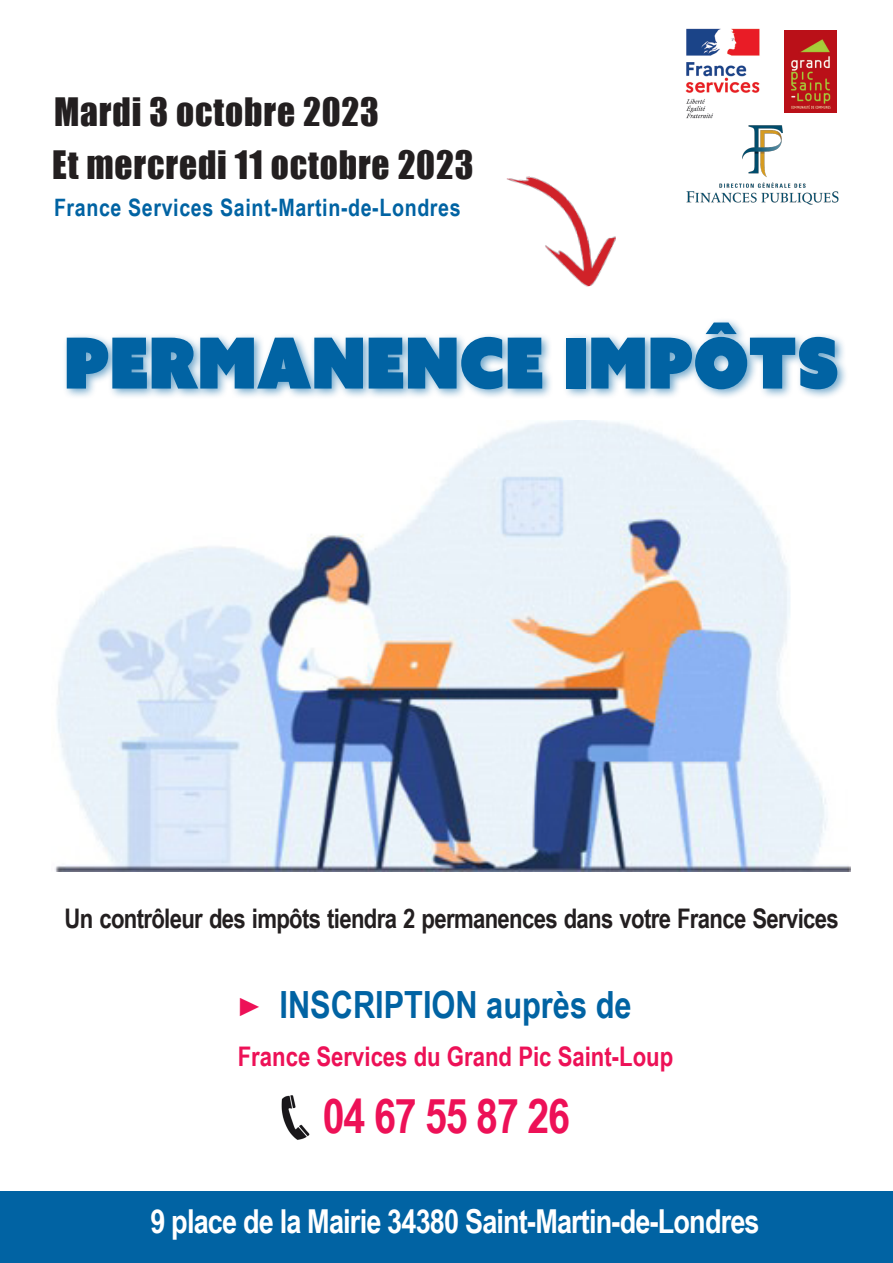
<style>
.page{position:relative;width:893px;height:1263px;background:#fff}
.page>*{position:absolute;margin:0;border:0;box-sizing:border-box;transform-origin:0 0}
.t1{font:70.35px "Azo Sans Uber";color:#0163a3;scale:.92 1}
.t2{font:700 48px "Arial Narrow";letter-spacing:-.025em;color:#ed1157}
.t3{font:39px "Minion Pro";color:#ed1157}
.t4{font:700 37.5px "Arial Narrow";color:#0163a3}
.t5{font:36px "Impact";letter-spacing:.025em;color:#231f20}
.t6{font:700 33px "Arial Narrow";letter-spacing:-.025em;color:#fff}
.t7{font:700 27px "Arial Narrow";letter-spacing:-.025em;color:#231f20}
.t8{font:700 27px "Arial Narrow";color:#ed1157}
.t9{font:700 24px "Arial Narrow";letter-spacing:.025em;color:#0163a3}
</style>
<div class="page">
<div style="left:0;top:1192px;width:893px;height:71px;background:#0163a3"></div>
<img style="left:685px;top:28px;width:75px;height:91px">
<img style="left:784px;top:30px;width:52px;height:83px">
<img style="left:688px;top:126px;width:149px;height:78px">
<div style="left:62px;top:317px;width:786px;height:83px;background:#0163a3;opacity:.56"></div>
<img style="left:55px;top:420px;width:796px;height:451px">
<img style="left:507px;top:176px;width:109px;height:111px">
<img style="left:281px;top:1095px;width:29px;height:45px">
<p class="t5" style="left:54px;top:84px;width:326px">Mardi 3 octobre 2023</p>
<p class="t5" style="left:52px;top:137px;width:423px">Et mercredi 11 octobre 2023</p>
<p class="t9" style="left:54px;top:190px;width:408px">France Services Saint-Martin-de-Londres</p>
<p class="t1" style="left:64px;top:316px;width:843px">PERMANENCE IMPôTS</p>
<p class="t7" style="left:64px;top:898px;width:776px">Un contrôleur des impôts tiendra 2 permanences dans votre France Services</p>
<p class="t4" style="left:280px;top:976px;width:353px">INSCRIPTION auprès de</p>
<p class="t8" style="left:238px;top:1036px;width:437px">France Services du Grand Pic Saint-Loup</p>
<p class="t3" style="left:237px;top:979px;width:25px">▶</p>
<p class="t2" style="left:323px;top:1080px;width:249px">04 67 55 87 26</p>
<p class="t6" style="left:150px;top:1196px;width:611px">9 place de la Mairie 34380 Saint-Martin-de-Londres</p>
</div>
